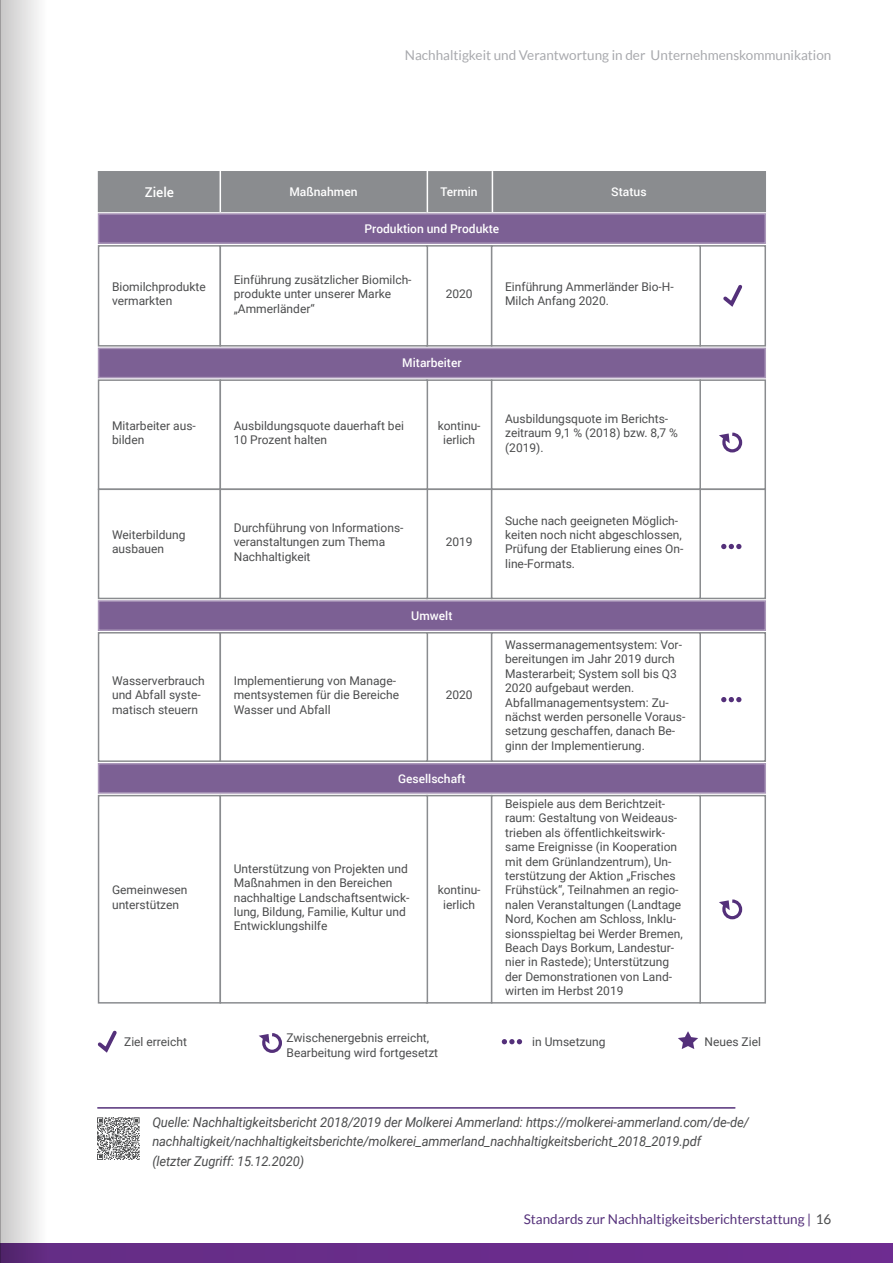
<style>
.page{position:relative;width:893px;height:1263px;background:#fff}
.page>*{position:absolute;margin:0;border:0;box-sizing:border-box;transform-origin:0 0}
.t1{font:italic 13.5px/19.5px "Roboto";letter-spacing:-.01em;color:#4b4c4d;scale:.96 1}
.t2{font:13.5px "Lato";color:#a8a9ad}
.t3{font:13.5px "Lato";color:#54307a}
.t4{font:500 13.5px "Roboto";color:#fff}
.t5{font:12px/14.4px "Roboto";color:#4b4c4d}
.t6{font:500 12px "Roboto";color:#fff}
.s1{color:#4b4c4d}
</style>
<div class="page">
<div style="left:0;top:1244px;width:893px;height:19px;background:#692c8b"></div>
<div style="left:99px;top:172px;width:121px;height:39px;background:#8a8c8f"></div>
<div style="left:98px;top:171px;width:123px;height:41px;border:2px solid #8a8c8f"></div>
<div style="left:98px;top:245px;width:123px;height:102px;border:2px solid #8a8c8f"></div>
<div style="left:98px;top:379px;width:123px;height:111px;border:2px solid #8a8c8f"></div>
<div style="left:98px;top:632px;width:123px;height:130px;border:2px solid #8a8c8f"></div>
<div style="left:98px;top:795px;width:123px;height:208px;border:2px solid #8a8c8f"></div>
<div style="left:98px;top:489px;width:123px;height:110px;border:2px solid #8a8c8f"></div>
<div style="left:426px;top:245px;width:66px;height:102px;border:2px solid #8a8c8f"></div>
<div style="left:426px;top:379px;width:66px;height:111px;border:2px solid #8a8c8f"></div>
<div style="left:426px;top:632px;width:66px;height:130px;border:2px solid #8a8c8f"></div>
<div style="left:426px;top:489px;width:66px;height:110px;border:2px solid #8a8c8f"></div>
<div style="left:699px;top:245px;width:67px;height:102px;background:#fff;border:2px solid #8a8c8f"></div>
<div style="left:699px;top:379px;width:67px;height:111px;background:#fff;border:2px solid #8a8c8f"></div>
<div style="left:699px;top:632px;width:67px;height:130px;background:#fff;border:2px solid #8a8c8f"></div>
<div style="left:699px;top:795px;width:67px;height:208px;background:#fff;border:2px solid #8a8c8f"></div>
<div style="left:699px;top:489px;width:67px;height:110px;background:#fff;border:2px solid #8a8c8f"></div>
<div style="left:491px;top:245px;width:210px;height:102px;border:2px solid #8a8c8f"></div>
<div style="left:491px;top:379px;width:210px;height:111px;border:2px solid #8a8c8f"></div>
<div style="left:491px;top:632px;width:210px;height:130px;border:2px solid #8a8c8f"></div>
<div style="left:491px;top:795px;width:210px;height:208px;border:2px solid #8a8c8f"></div>
<div style="left:491px;top:489px;width:210px;height:110px;border:2px solid #8a8c8f"></div>
<div style="left:220px;top:245px;width:208px;height:102px;border:2px solid #8a8c8f"></div>
<div style="left:220px;top:379px;width:208px;height:111px;border:2px solid #8a8c8f"></div>
<div style="left:220px;top:632px;width:208px;height:130px;border:2px solid #8a8c8f"></div>
<div style="left:220px;top:795px;width:208px;height:208px;border:2px solid #8a8c8f"></div>
<div style="left:220px;top:489px;width:208px;height:110px;border:2px solid #8a8c8f"></div>
<div style="left:220px;top:172px;width:207px;height:39px;background:#8a8c8f"></div>
<div style="left:220px;top:171px;width:207px;height:41px;border:2px solid #8a8c8f"></div>
<div style="left:99px;top:214px;width:666px;height:29px;background:#7c6094"></div>
<div style="left:98px;top:213px;width:668px;height:31px;border:2px solid #aa97b9"></div>
<div style="left:99px;top:348px;width:666px;height:30px;background:#7c6094"></div>
<div style="left:98px;top:348px;width:668px;height:30px;border:2px solid #aa97b9"></div>
<div style="left:99px;top:601px;width:666px;height:29px;background:#7c6094"></div>
<div style="left:98px;top:600px;width:668px;height:31px;border:2px solid #aa97b9"></div>
<div style="left:99px;top:764px;width:666px;height:29px;background:#7c6094"></div>
<div style="left:98px;top:763px;width:668px;height:31px;border:2px solid #aa97b9"></div>
<div style="left:427px;top:172px;width:65px;height:39px;background:#8a8c8f"></div>
<div style="left:426px;top:171px;width:66px;height:41px;border:2px solid #8a8c8f"></div>
<div style="left:492px;top:172px;width:273px;height:39px;background:#8a8c8f"></div>
<div style="left:492px;top:171px;width:274px;height:41px;border:2px solid #8a8c8f"></div>
<hr style="left:220px;top:171px;width:1px;height:41px;background:#fff">
<hr style="left:427px;top:171px;width:1px;height:41px;background:#fff">
<hr style="left:492px;top:171px;width:1px;height:41px;background:#fff">
<svg style="left:259px;top:1033px;width:23px;height:20px"></svg>
<svg style="left:719px;top:899px;width:24px;height:21px"></svg>
<svg style="left:719px;top:432px;width:24px;height:21px"></svg>
<svg style="left:502px;top:1039px;width:20px;height:5px"></svg>
<svg style="left:721px;top:544px;width:20px;height:5px"></svg>
<svg style="left:721px;top:697px;width:20px;height:5px"></svg>
<svg style="left:97px;top:1030px;width:20px;height:23px"></svg>
<svg style="left:723px;top:284px;width:20px;height:23px"></svg>
<svg style="left:678px;top:1031px;width:20px;height:18px"></svg>
<hr style="left:98px;top:1107px;width:637px;height:2px;background:#54307a">
<svg style="left:97px;top:1117px;width:43px;height:43px"></svg>
<div style="left:1px;top:0;width:46px;height:1263px;background:linear-gradient(to right,#c7c6c7,#faf9fb)"></div>
<hr style="left:0;top:0;width:1px;height:1263px;background:#231f20">
<p class="t2" style="left:405px;top:48px;width:428px">Nachhaltigkeit und Verantwortung in der Unternehmenskommunikation</p>
<p class="t4" style="left:145px;top:182px;width:31px">Ziele</p>
<p class="t6" style="left:289px;top:183px;width:70px">Maßnahmen</p>
<p class="t6" style="left:440px;top:183px;width:39px">Termin</p>
<p class="t6" style="left:611px;top:183px;width:37px">Status</p>
<p class="t6" style="left:364px;top:220px;width:136px">Produktion und Produkte</p>
<p class="t5" style="left:112px;top:279px;width:95px">Biomilchprodukte vermarkten</p>
<p class="t5" style="left:234px;top:272px;width:179px">Einführung zusätzlicher Biomilch&shy;produkte unter unserer Marke „Ammerländer“</p>
<p class="t5" style="left:446px;top:286px;width:28px">2020</p>
<p class="t5" style="left:505px;top:279px;width:170px">Einführung Ammerländer Bio-H-<br>Milch Anfang 2020.</p>
<p class="t6" style="left:402px;top:354px;width:61px">Mitarbeiter</p>
<p class="t5" style="left:112px;top:418px;width:85px">Mitarbeiter aus&shy;bilden</p>
<p class="t5" style="left:234px;top:418px;width:172px">Ausbildungsquote dauerhaft bei<br>10 Prozent halten</p>
<p class="t5" style="left:438px;top:418px;width:44px;text-align:center">kontinu&shy;ierlich</p>
<p class="t5" style="left:505px;top:411px;width:174px">Ausbildungsquote im Berichts&shy;zeitraum 9,1 % (2018) bzw. 8,7 % (2019).</p>
<p class="t5" style="left:112px;top:527px;width:75px">Weiterbildung ausbauen</p>
<p class="t5" style="left:234px;top:520px;width:171px">Durchführung von Informations&shy;veranstaltungen zum Thema<br>Nachhaltigkeit</p>
<p class="t5" style="left:446px;top:534px;width:28px">2019</p>
<p class="t5" style="left:505px;top:513px;width:180px">Suche nach geeigneten Möglich&shy;keiten noch nicht abgeschlossen,<br>Prüfung der Etablierung eines On&shy;line-Formats.</p>
<p class="t6" style="left:411px;top:607px;width:43px">Umwelt</p>
<p class="t5" style="left:112px;top:673px;width:94px">Wasserverbrauch und Abfall syste&shy;matisch steuern</p>
<p class="t5" style="left:234px;top:673px;width:167px">Implementierung von Manage&shy;mentsystemen für die Bereiche<br>Wasser und Abfall</p>
<p class="t5" style="left:446px;top:687px;width:28px">2020</p>
<p class="t5" style="left:505px;top:637px;width:182px">Wassermanagementsystem: Vor&shy;bereitungen im Jahr 2019 durch<br>Masterarbeit; System soll bis Q3<br>2020 aufgebaut werden.<br>Abfallmanagementsystem: Zu&shy;nächst werden personelle Voraus&shy;setzung geschaffen, danach Be&shy;ginn der Implementierung.</p>
<p class="t6" style="left:398px;top:770px;width:69px">Gesellschaft</p>
<p class="t5" style="left:112px;top:882px;width:77px">Gemeinwesen unterstützen</p>
<p class="t5" style="left:234px;top:861px;width:177px">Unterstützung von Projekten und<br>Maßnahmen in den Bereichen nachhaltige Landschaftsentwick&shy;lung, Bildung, Familie, Kultur und<br>Entwicklungshilfe</p>
<p class="t5" style="left:438px;top:882px;width:44px;text-align:center">kontinu&shy;ierlich</p>
<p class="t5" style="left:505px;top:796px;width:179px">Beispiele aus dem Berichtzeit&shy;raum: Gestaltung von Weideaus&shy;trieben als öffentlichkeitswirk&shy;same Ereignisse (in Kooperation mit dem Grünlandzentrum), Un&shy;terstützung der Aktion „Frisches<br>Frühstück“, Teilnahmen an regio&shy;nalen Veranstaltungen (Landtage<br>Nord, Kochen am Schloss, Inklu&shy;sionsspieltag bei Werder Bremen,<br>Beach Days Borkum, Landestur&shy;nier in Rastede); Unterstützung der Demonstrationen von Land&shy;wirten im Herbst 2019</p>
<p class="t5" style="left:287px;top:1030px;width:153px">Zwischenergebnis erreicht,<br>Bearbeitung wird fortgesetzt</p>
<p class="t5" style="left:124px;top:1034px;width:64px">Ziel erreicht</p>
<p class="t5" style="left:532px;top:1034px;width:75px">in Umsetzung</p>
<p class="t5" style="left:704px;top:1034px;width:58px">Neues Ziel</p>
<p class="t1" style="left:152px;top:1111px;width:623px">Quelle: Nachhaltigkeitsbericht 2018/2019 der Molkerei Ammerland: https://molkerei-ammerland.com/de-de/ nachhaltigkeit/nachhaltigkeitsberichte/molkerei_ammerland_nachhaltigkeitsbericht_2018_2019.pdf<br>(letzter Zugriff: 15.12.2020)</p>
<p class="t3" style="left:524px;top:1212px;width:309px">Standards zur Nachhaltigkeitsberichterstattung | <span class="s1">16</span></p>
</div>
